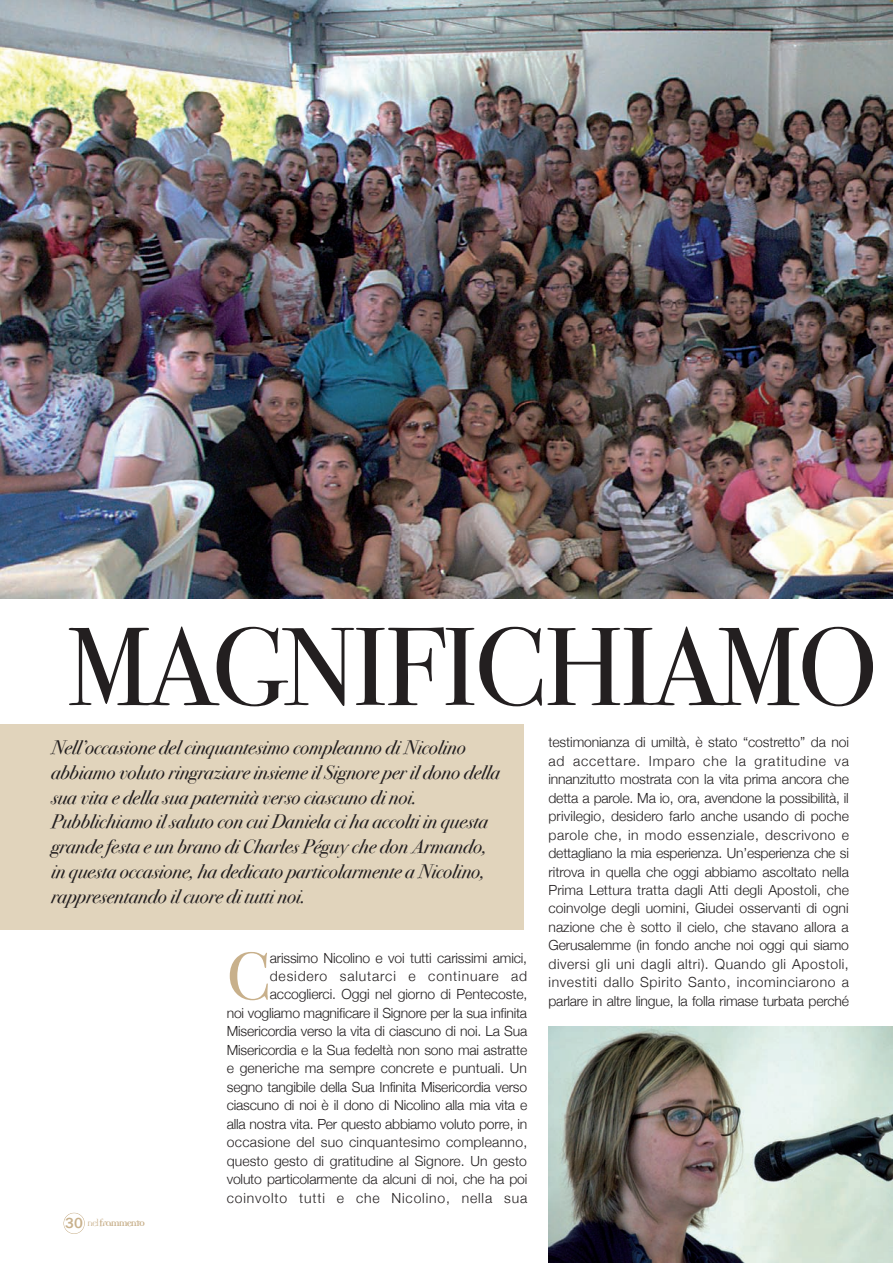
<style>
.page{position:relative;width:893px;height:1263px;background:#fff}
.page>*{position:absolute;margin:0;border:0;box-sizing:border-box;transform-origin:0 0}
.t1{font:111px "Bodoni Svty Two OSITCTT Book";letter-spacing:-.025em;color:#231f20}
.t2{font:67.35px "Bodoni Svty Two OSITCTT Book";color:#c8b08b}
.t3{font:19.5px/24.9px "Bodoni Svty Two OSITCTT Book It";color:#231f20}
.t4{font:300 13.95px/18.5px "Helvetica Neue";letter-spacing:-.015em;color:#231f20;text-align:right}
.t5{font:700 10.95px "Democratica";letter-spacing:-.1em;color:#c8b08b}
.s1{font-family:"Franklin Gothic";font-weight:500;font-size:15px}
.s2{font-weight:400}
</style>
<div class="page">
<div style="left:63px;top:1213px;width:22px;height:21px;border:1px solid #c8b08b;border-radius:50%"></div>
<img style="left:0;top:0;width:893px;height:599px">
<div style="left:0;top:724px;width:524px;height:205px;background:#e1d4bc"></div>
<img style="left:549px;top:1026px;width:344px;height:237px">
<h1 class="t1" style="left:67px;top:601px;width:812px">MAgNIFICHIAMO</h1>
<p class="t3" style="left:51px;top:735px;width:451px">nell’occasione del cinquantesimo compleanno di nicolino abbiamo voluto ringraziare insieme il Signore per il dono della sua vita e della sua paternità verso ciascuno di noi.<br>Pubblichiamo il saluto con cui Daniela ci ha accolti in questa grande festa e un brano di Charles Péguy che don Armando, in questa occasione, ha dedicato particolarmente a nicolino, rappresentando il cuore di tutti noi.</p>
<p class="t5" style="left:65px;top:1218px;width:81px"><span class="s1">30</span> <span class="s2">nel</span>frammento</p>
<h2 class="t2" style="left:227px;top:936px;width:46px">C</h2>
<p class="t4" style="left:227px;top:948px;width:302px">arissimo Nicolino e voi tutti carissimi amici, desidero salutarci e continuare ad accoglierci. Oggi nel giorno di Pentecoste,<br>noi vogliamo magnificare il Signore per la sua infinita Misericordia verso la vita di ciascuno di noi. La Sua Misericordia e la Sua fedeltà non sono mai astratte e generiche ma sempre concrete e puntuali. Un segno tangibile della Sua Infinita Misericordia verso ciascuno di noi è il dono di Nicolino alla mia vita e alla nostra vita. Per questo abbiamo voluto porre, in occasione del suo cinquantesimo compleanno, questo gesto di gratitudine al Signore. Un gesto voluto particolarmente da alcuni di noi, che ha poi coinvolto tutti e che Nicolino, nella sua</p>
<p class="t4" style="left:548px;top:733px;width:302px;text-align:justify">testimonianza di umiltà, è stato “costretto” da noi ad accettare. Imparo che la gratitudine va innanzitutto mostrata con la vita prima ancora che detta a parole. Ma io, ora, avendone la possibilità, il privilegio, desidero farlo anche usando di poche parole che, in modo essenziale, descrivono e dettagliano la mia esperienza. Un’esperienza che si ritrova in quella che oggi abbiamo ascoltato nella Prima Lettura tratta dagli Atti degli Apostoli, che coinvolge degli uomini, Giudei osservanti di ogni nazione che è sotto il cielo, che stavano allora a Gerusalemme (in fondo anche noi oggi qui siamo diversi gli uni dagli altri). Quando gli Apostoli, investiti dallo Spirito Santo, incominciarono a parlare in altre lingue, la folla rimase turbata perché</p>
</div>
